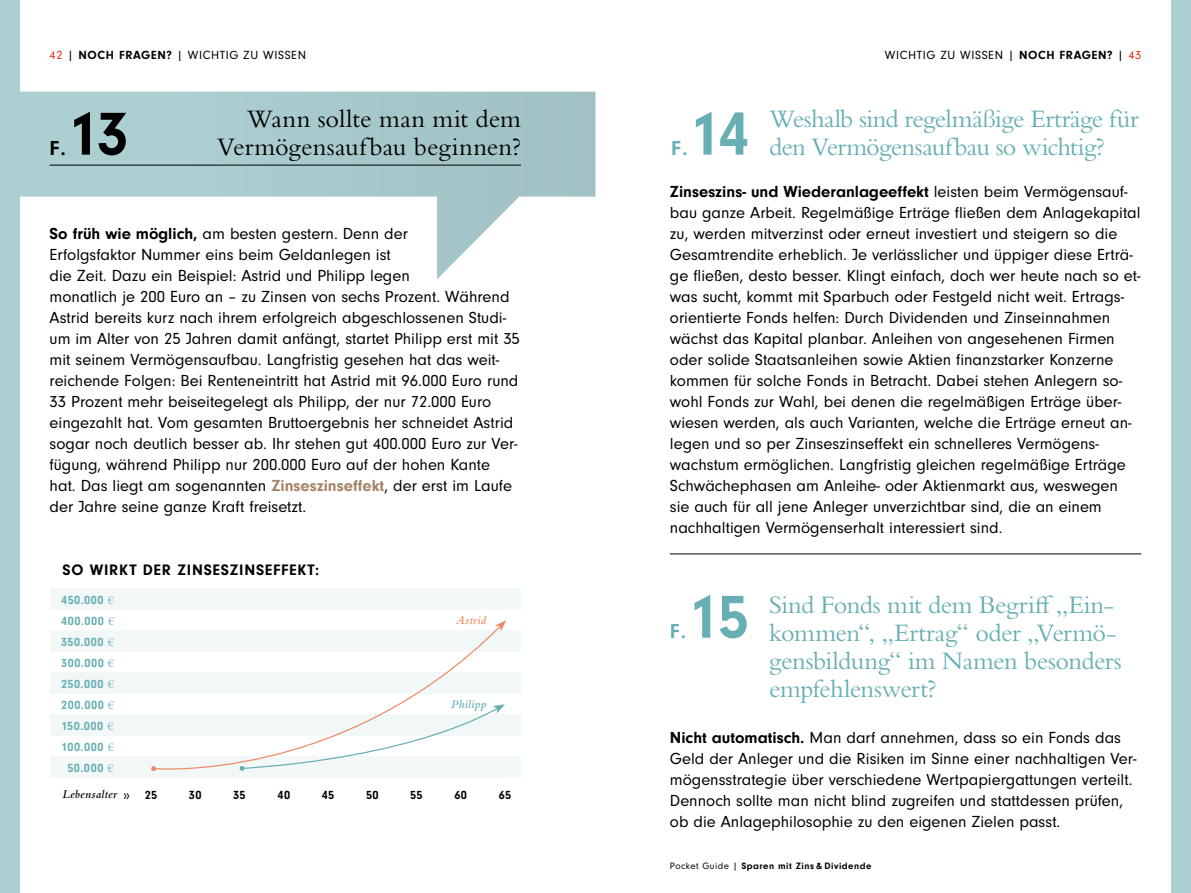
<style>
.page{position:relative;width:1191px;height:893px;background:#fff}
.page>*{position:absolute;margin:0;border:0;box-sizing:border-box;transform-origin:0 0}
.t1{font:700 63px "Neuzeit Grotesk T";color:#68afb3}
.t2{font:700 63px "Neuzeit Grotesk T";color:#000}
.t3{font:26.25px/28px "Bembo Std";letter-spacing:-.02em;color:#68afb3}
.t4{font:26.25px "Bembo Std";color:#000}
.t5{font:700 21px "Neuzeit Grotesk T";color:#68afb3}
.t6{font:700 21px "Neuzeit Grotesk T";color:#000}
.t7{font:17.5px "Neuzeit Grotesk T";color:#000}
.t8{font:16.62px/21px "Neuzeit Grotesk T";color:#000}
.t9{font:700 15.75px "Neuzeit Grotesk T";letter-spacing:.05em;color:#000}
.t10{font:700 12.25px/21px "Neuzeit Grotesk T";letter-spacing:.05em;color:#68afb3}
.t11{font:12.25px "Neuzeit Grotesk T";letter-spacing:.05em;color:#000}
.t12{font:700 12.25px "Neuzeit Grotesk T";letter-spacing:.025em;color:#000}
.t13{font:italic 600 12.25px "Bembo Std";letter-spacing:.025em;color:#000}
.t14{font:italic 600 12.25px "Bembo Std";letter-spacing:.02em;color:#68afb3}
.t15{font:italic 600 12.25px "Bembo Std";letter-spacing:.025em;color:#f18864}
.t16{font:700 9.62px "Neuzeit Grotesk T";letter-spacing:.05em;color:#000}
.s1{color:#e42313}
.s2{font-weight:700}
.s3{font-weight:700;color:#a58167}
.s4{font-family:"Bembo Std";font-weight:400}
.s5{font-weight:400}
</style>
<div class="page">
<div style="left:0;top:0;width:20px;height:893px;background:#accfd2"></div>
<div style="left:50px;top:589px;width:471px;height:21px;background:#f2f7f8"></div>
<div style="left:50px;top:631px;width:471px;height:21px;background:#f2f7f8"></div>
<div style="left:50px;top:673px;width:471px;height:21px;background:#f2f7f8"></div>
<div style="left:50px;top:715px;width:471px;height:21px;background:#f2f7f8"></div>
<div style="left:50px;top:757px;width:471px;height:21px;background:#f2f7f8"></div>
<svg style="left:152px;top:630px;width:349px;height:140px"></svg>
<svg style="left:151px;top:766px;width:5px;height:5px"></svg>
<svg style="left:495px;top:620px;width:11px;height:11px"></svg>
<svg style="left:240px;top:704px;width:265px;height:67px"></svg>
<svg style="left:20px;top:92px;width:575px;height:187px"></svg>
<hr style="left:50px;top:165px;width:471px;height:1px;background:#000">
<hr style="left:670px;top:554px;width:471px;height:1px;background:#000">
<div style="left:1171px;top:0;width:20px;height:893px;background:#accfd2"></div>
<p class="t11" style="left:50px;top:48px;width:258px"><span class="s1">42</span> | <span class="s2">NOCH FRAGEN?</span> | WICHTIG ZU WISSEN</p>
<p class="t6" style="left:50px;top:136px;width:18px">F.</p>
<h1 class="t2" style="left:67px;top:99px;width:63px">13</h1>
<h2 class="t4" style="left:247px;top:103px;width:276px">Wann sollte man mit dem</h2>
<h2 class="t4" style="left:217px;top:131px;width:305px">Vermögensaufbau beginnen?</h2>
<p class="t8" style="left:50px;top:223px;width:472px"><span class="s2">So früh wie möglich,</span> am besten gestern. Denn der<br>Erfolgsfaktor Nummer eins beim Geldanlegen ist<br>die Zeit. Dazu ein Beispiel: Astrid und Philipp legen<br>monatlich je 200 Euro an – zu Zinsen von sechs Prozent. Während Astrid bereits kurz nach ihrem erfolgreich abgeschlossenen Studi&shy;um im Alter von 25 Jahren damit anfängt, startet Philipp erst mit 35 mit seinem Vermögensaufbau. Langfristig gesehen hat das weit&shy;reichende Folgen: Bei Renteneintritt hat Astrid mit 96.000 Euro rund 33 Prozent mehr beiseitegelegt als Philipp, der nur 72.000 Euro eingezahlt hat. Vom gesamten Bruttoergebnis her schneidet Astrid sogar noch deutlich besser ab. Ihr stehen gut 400.000 Euro zur Ver&shy;fügung, während Philipp nur 200.000 Euro auf der hohen Kante hat. Das liegt am sogenannten <span class="s3">Zinseszinseffekt</span>, der erst im Laufe der Jahre seine ganze Kraft freisetzt.</p>
<p class="t9" style="left:62px;top:561px;width:258px">SO WIRKT DER ZINSESZINSEFFEKT:</p>
<p class="t10" style="left:61px;top:589px;width:54px">450.000 <span class="s4">€</span></p>
<p class="t10" style="left:61px;top:610px;width:54px">400.000 <span class="s4">€</span></p>
<p class="t10" style="left:61px;top:631px;width:54px">350.000 <span class="s4">€</span></p>
<p class="t10" style="left:61px;top:652px;width:54px">300.000 <span class="s4">€</span></p>
<p class="t10" style="left:61px;top:673px;width:54px">250.000 <span class="s4">€</span></p>
<p class="t10" style="left:61px;top:694px;width:54px">200.000 <span class="s4">€</span></p>
<p class="t10" style="left:61px;top:715px;width:54px">150.000 <span class="s4">€<br></span>100.000 <span class="s4">€</span></p>
<p class="t15" style="left:456px;top:614px;width:32px">Astrid</p>
<p class="t14" style="left:451px;top:698px;width:36px">Philipp</p>
<p class="t10" style="left:67px;top:757px;width:47px">50.000 <span class="s4">€</span></p>
<p class="t13" style="left:62px;top:788px;width:56px">Lebensalter</p>
<p class="t12" style="left:498px;top:788px;width:14px">65</p>
<p class="t12" style="left:145px;top:788px;width:14px">25</p>
<p class="t12" style="left:189px;top:788px;width:14px">30</p>
<p class="t12" style="left:233px;top:788px;width:14px">35</p>
<p class="t12" style="left:277px;top:788px;width:14px">40</p>
<p class="t12" style="left:322px;top:788px;width:14px">45</p>
<p class="t12" style="left:366px;top:788px;width:14px">50</p>
<p class="t12" style="left:410px;top:788px;width:14px">55</p>
<p class="t12" style="left:454px;top:788px;width:14px">60</p>
<p class="t7" style="left:130px;top:807px;width:9px;rotate:-180deg">«</p>
<p class="t5" style="left:671px;top:136px;width:18px">F.</p>
<h1 class="t1" style="left:688px;top:99px;width:62px">14</h1>
<p class="t11" style="left:885px;top:48px;width:258px">WICHTIG ZU WISSEN | <span class="s2">NOCH FRAGEN?</span> | <span class="s1">43</span></p>
<h2 class="t3" style="left:769px;top:104px;width:371px">Weshalb sind regelmäßige Erträge für</h2>
<h2 class="t3" style="left:769px;top:132px;width:337px">den Vermögensaufbau so wichtig?</h2>
<p class="t8" style="left:670px;top:181px;width:472px"><span class="s2">Zinseszins- und Wiederanlageeffekt</span> leisten beim Vermögensauf&shy;bau ganze Arbeit. Regelmäßige Erträge fließen dem Anlagekapital zu, werden mitverzinst oder erneut investiert und steigern so die Gesamtrendite erheblich. Je verlässlicher und üppiger diese Erträ&shy;ge fließen, desto besser. Klingt einfach, doch wer heute nach so et&shy;was sucht, kommt mit Sparbuch oder Festgeld nicht weit. Ertrags&shy;orientierte Fonds helfen: Durch Dividenden und Zinseinnahmen wächst das Kapital planbar. Anleihen von angesehenen Firmen oder solide Staatsanleihen sowie Aktien finanzstarker Konzerne kommen für solche Fonds in Betracht. Dabei stehen Anlegern so&shy;wohl Fonds zur Wahl, bei denen die regelmäßigen Erträge über&shy;wiesen werden, als auch Varianten, welche die Erträge erneut an&shy;legen und so per Zinseszinseffekt ein schnelleres Vermögens&shy;wachstum ermöglichen. Langfristig gleichen regelmäßige Erträge Schwächephasen am Anleihe- oder Aktienmarkt aus, weswegen sie auch für all jene Anleger unverzichtbar sind, die an einem nachhaltigen Vermögenserhalt interessiert sind.</p>
<p class="t5" style="left:670px;top:619px;width:18px">F.</p>
<h1 class="t1" style="left:687px;top:582px;width:63px">15</h1>
<h2 class="t3" style="left:769px;top:591px;width:354px">Sind Fonds mit dem Begriff „Ein&shy;kommen“, „Ertrag“ oder „Vermö&shy;gensbildung“ im Namen besonders empfehlenswert?</h2>
<p class="t8" style="left:670px;top:727px;width:468px"><span class="s2">Nicht automatisch.</span> Man darf annehmen, dass so ein Fonds das Geld der Anleger und die Risiken im Sinne einer nachhaltigen Ver&shy;mögensstrategie über verschiedene Wertpapiergattungen verteilt.<br>Dennoch sollte man nicht blind zugreifen und stattdessen prüfen, ob die Anlagephilosophie zu den eigenen Zielen passt.</p>
<p class="t16" style="left:670px;top:860px;width:203px"><span class="s5">Pocket Guide |</span> Sparen mit Zins &amp; Dividende</p>
</div>
